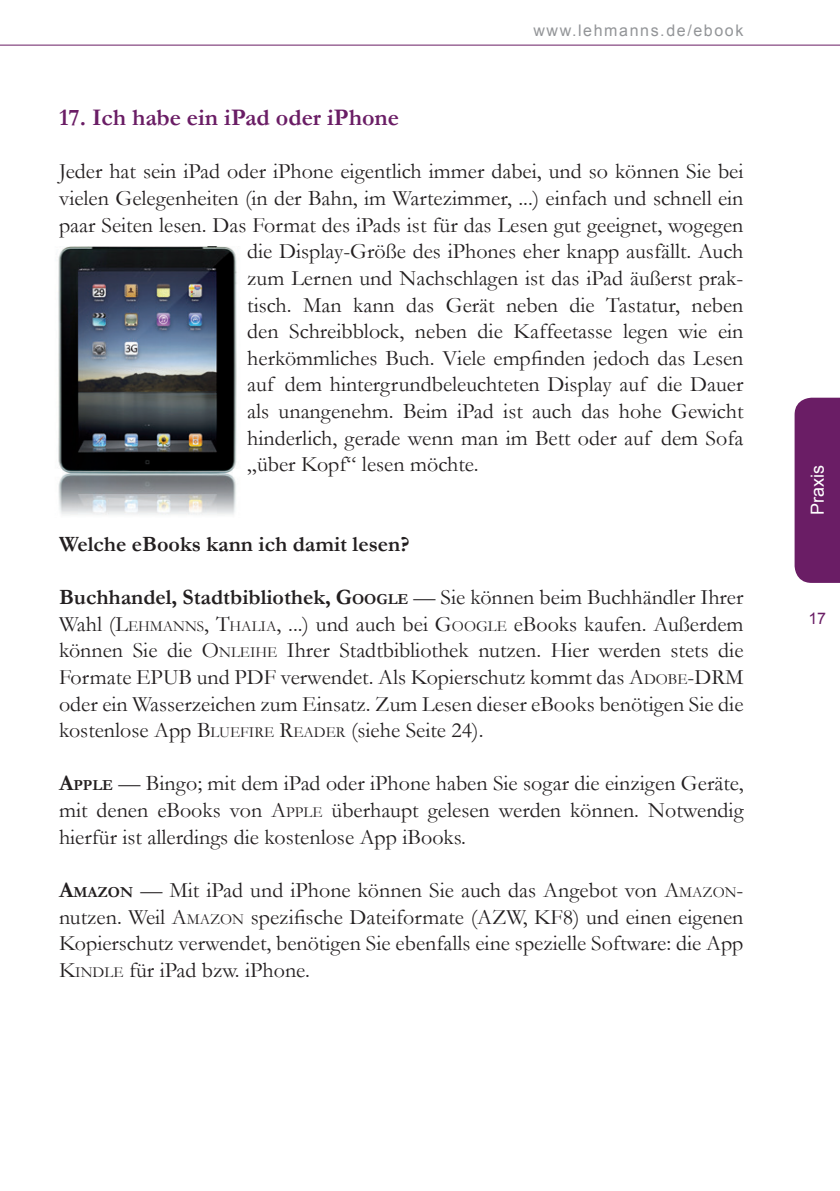
<style>
.page{position:relative;width:840px;height:1191px;background:#fff}
.page>*{position:absolute;margin:0;border:0;box-sizing:border-box;transform-origin:0 0}
.t1{font:700 24px "Garamond";color:#6a1d65}
.t2{font:22px/26.6px "Garamond";color:#231f20;text-align:justify}
.t3{font:700 22px "Garamond";color:#231f20}
.t4{font:18px "Arial";color:#fff}
.t5{font:16px "Arial";letter-spacing:.1em;color:#939598}
.t6{font:16px "Arial";color:#6a1d65}
.s1{font-weight:700}
.s2{font-weight:700;font-size:15.4px}
.s3{font-style:inherit}
.s4{font-size:15.4px}
</style>
<div class="page">
<img style="left:58px;top:246px;width:179px;height:269px">
<svg style="left:0;top:44px;width:839px;height:2px;background:#b38db0"></svg>
<div style="left:794px;top:398px;width:45px;height:185px;background:#6a1d65"></div>
<p class="t5" style="left:533px;top:20px;width:211px">www.lehmanns.de/ebook</p>
<p class="t1" style="left:59px;top:103px;width:341px">17. Ich habe ein iPad oder iPhone</p>
<p class="t2" style="left:59px;top:158px;width:685px">Jeder hat sein iPad oder iPhone eigentlich immer dabei, und so können Sie bei</p>
<p class="t2" style="left:59px;top:185px;width:685px">vielen Gelegenheiten (in der Bahn, im Wartezimmer, ...) einfach und schnell ein</p>
<p class="t2" style="left:59px;top:211px;width:685px">paar Seiten lesen. Das Format des iPads ist für das Lesen gut geeignet, wogegen</p>
<p class="t2" style="left:247px;top:238px;width:497px">die Display-Größe des iPhones eher knapp ausfällt. Auch</p>
<p class="t2" style="left:247px;top:264px;width:497px">zum Lernen und Nachschlagen ist das iPad äußerst prak-</p>
<p class="t2" style="left:247px;top:291px;width:497px">tisch. Man kann das Gerät neben die Tastatur, neben</p>
<p class="t2" style="left:247px;top:318px;width:497px">den Schreibblock, neben die Kaffeetasse legen wie ein</p>
<p class="t2" style="left:247px;top:344px;width:497px">herkömmliches Buch. Viele empfinden jedoch das Lesen</p>
<p class="t2" style="left:247px;top:371px;width:497px">auf dem hintergrundbeleuchteten Display auf die Dauer</p>
<p class="t2" style="left:247px;top:397px;width:497px">als unangenehm. Beim iPad ist auch das hohe Gewicht</p>
<p class="t2" style="left:247px;top:424px;width:497px">hinderlich, gerade wenn man im Bett oder auf dem Sofa</p>
<p class="t2" style="left:247px;top:451px;width:232px">„über Kopf“ lesen möchte.</p>
<p class="t3" style="left:59px;top:531px;width:352px">Welche eBooks kann ich damit lesen?</p>
<p class="t2" style="left:59px;top:584px;width:685px"><span class="s1">Buchhandel, Stadtbibliothek,</span> <span class="s1">G</span><span class="s2">OOGLE</span> — Sie können beim Buchhändler Ihrer<br>Wahl (<span class="s3">L</span><span class="s4">EHMANNS</span>, <span class="s3">T</span><span class="s4">HALIA</span>, ...) und auch bei <span class="s3">G</span><span class="s4">OOGL</span></p>
<p class="t2" style="left:59px;top:610px;width:685px;text-indent:437px"><span class="s4">E</span> eBooks kaufen. Außerdem können Sie die <span class="s3">O</span><span class="s4">NLEIHE</span> Ihrer Stadtbibliothek nutzen. Hier werden stets die Formate EPUB und PDF verwendet. Als Kopierschutz kommt das <span class="s3">A</span><span class="s4">DOBE</span>-DRM oder ein Wasserzeichen zum Einsatz. Zum Lesen dieser eBooks benötigen Sie die kostenlose App <span class="s3">B</span><span class="s4">LUEFIRE</span> <span class="s3">R</span><span class="s4">EADER</span> (siehe Seite 24).</p>
<p class="t2" style="left:59px;top:770px;width:685px"><span class="s1">A</span><span class="s2">PPLE</span> — Bingo; mit dem iPad oder iPhone haben Sie sogar die einzigen Geräte, mit denen eBooks von <span class="s3">A</span><span class="s4">PPLE</span> überhaupt gelesen werden können. Notwendig hierfür ist allerdings die kostenlose App iBooks.</p>
<p class="t2" style="left:59px;top:876px;width:685px"><span class="s1">A</span><span class="s2">MAZON</span> — Mit iPad und iPhone können Sie auch das Angebot von <span class="s3">A</span><span class="s4">MAZON&shy;</span>nutzen. Weil <span class="s3">A</span><span class="s4">MAZON</span> spezifische Dateiformate (AZW, KF8) und einen eigenen Kopierschutz verwendet, benötigen Sie ebenfalls eine spezielle Software: die App <span class="s3">K</span><span class="s4">INDLE</span> für iPad bzw. iPhone.</p>
<p class="t4" style="left:805px;top:515px;width:52px;rotate:-90deg">Praxis</p>
<p class="t6" style="left:807px;top:608px;width:19px">17</p>
</div>
